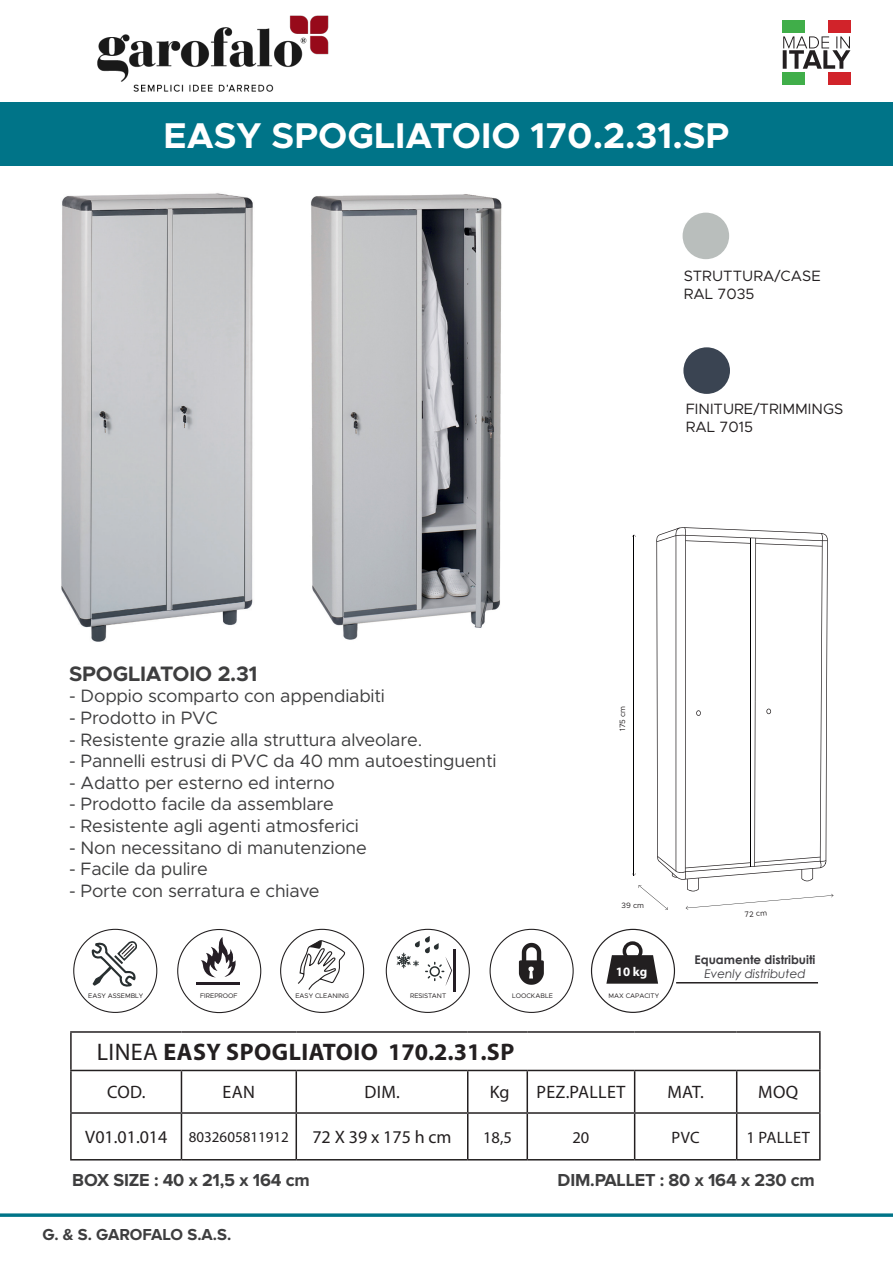
<style>
.page{position:relative;width:893px;height:1263px;background:#fff}
.page>*{position:absolute;margin:0;border:0;box-sizing:border-box;transform-origin:0 0}
.t1{font:700 36px "Metropolis";color:#fff}
.t2{font:700 24px "Myriad Pro";letter-spacing:.02em;color:#231f20}
.t3{font:700 21px "Metropolis";letter-spacing:-.01em;color:#3e3e3f}
.t4{font:18px "Metropolis";letter-spacing:-.01em;color:#3e3e3f}
.t5{font:18px "Myriad Pro";letter-spacing:.01em;color:#231f20}
.t6{font:700 18px "Proxima Nova A";letter-spacing:-.01em;color:#3e3e3f}
.t7{font:700 16.5px "Proxima Nova A";color:#3e3e3f}
.t8{font:16.5px "Myriad Pro";letter-spacing:.02em;color:#231f20}
.t9{font:15px "Metropolis";color:#231f20}
.t10{font:15px "Myriad Pro";color:#231f20}
.t11{font:700 12.9px "Myriad Pro";color:#fff}
.t12{font:700 12px "Century Gothic";color:#3a393d}
.t13{font:italic 12px "Century Gothic";color:#3a393d}
.t14{font:7.8px "Metropolis";color:#231f20}
.t15{font:6.6px "Metropolis";color:#231f20}
.s1{font-weight:400}
</style>
<div class="page">
<svg style="left:783px;top:36px;width:67px;height:33px"></svg>
<div style="left:782px;top:73px;width:23px;height:12px;background:#40ae49"></div>
<div style="left:828px;top:73px;width:22px;height:12px;background:#d1232a"></div>
<div style="left:782px;top:20px;width:23px;height:13px;background:#40ae49"></div>
<div style="left:828px;top:20px;width:22px;height:13px;background:#d1232a"></div>
<img style="left:85px;top:15px;width:253px;height:88px">
<hr style="left:70px;top:1031px;width:111px;height:2px;background:#231f20">
<hr style="left:70px;top:1033px;width:2px;height:37px;background:#231f20">
<hr style="left:181px;top:1031px;width:115px;height:2px;background:#231f20">
<hr style="left:296px;top:1031px;width:172px;height:2px;background:#231f20">
<hr style="left:468px;top:1031px;width:59px;height:2px;background:#231f20">
<hr style="left:527px;top:1031px;width:108px;height:2px;background:#231f20">
<hr style="left:635px;top:1031px;width:102px;height:2px;background:#231f20">
<hr style="left:737px;top:1031px;width:84px;height:2px;background:#231f20">
<hr style="left:819px;top:1033px;width:2px;height:37px;background:#231f20">
<hr style="left:70px;top:1070px;width:111px;height:1px;background:#231f20">
<hr style="left:70px;top:1071px;width:2px;height:41px;background:#231f20">
<hr style="left:181px;top:1070px;width:115px;height:1px;background:#231f20">
<hr style="left:181px;top:1071px;width:1px;height:41px;background:#231f20">
<hr style="left:296px;top:1070px;width:172px;height:1px;background:#231f20">
<hr style="left:296px;top:1071px;width:1px;height:41px;background:#231f20">
<hr style="left:468px;top:1070px;width:59px;height:1px;background:#231f20">
<hr style="left:467px;top:1071px;width:1px;height:41px;background:#231f20">
<hr style="left:527px;top:1070px;width:108px;height:1px;background:#231f20">
<hr style="left:526px;top:1071px;width:2px;height:41px;background:#231f20">
<hr style="left:635px;top:1070px;width:102px;height:1px;background:#231f20">
<hr style="left:634px;top:1071px;width:1px;height:41px;background:#231f20">
<hr style="left:737px;top:1070px;width:84px;height:1px;background:#231f20">
<hr style="left:736px;top:1071px;width:1px;height:41px;background:#231f20">
<hr style="left:819px;top:1071px;width:2px;height:41px;background:#231f20">
<hr style="left:70px;top:1112px;width:111px;height:2px;background:#231f20">
<hr style="left:70px;top:1114px;width:2px;height:45px;background:#231f20">
<hr style="left:181px;top:1112px;width:115px;height:2px;background:#231f20">
<hr style="left:181px;top:1114px;width:1px;height:45px;background:#231f20">
<hr style="left:296px;top:1112px;width:172px;height:2px;background:#231f20">
<hr style="left:296px;top:1114px;width:1px;height:45px;background:#231f20">
<hr style="left:468px;top:1112px;width:59px;height:2px;background:#231f20">
<hr style="left:467px;top:1114px;width:1px;height:45px;background:#231f20">
<hr style="left:527px;top:1112px;width:108px;height:2px;background:#231f20">
<hr style="left:526px;top:1114px;width:2px;height:45px;background:#231f20">
<hr style="left:635px;top:1112px;width:102px;height:2px;background:#231f20">
<hr style="left:634px;top:1114px;width:1px;height:45px;background:#231f20">
<hr style="left:737px;top:1112px;width:84px;height:2px;background:#231f20">
<hr style="left:736px;top:1114px;width:1px;height:45px;background:#231f20">
<hr style="left:819px;top:1114px;width:2px;height:45px;background:#231f20">
<hr style="left:70px;top:1159px;width:111px;height:1px;background:#231f20">
<hr style="left:181px;top:1159px;width:115px;height:1px;background:#231f20">
<hr style="left:296px;top:1159px;width:172px;height:1px;background:#231f20">
<hr style="left:468px;top:1159px;width:59px;height:1px;background:#231f20">
<hr style="left:527px;top:1159px;width:108px;height:1px;background:#231f20">
<hr style="left:635px;top:1159px;width:102px;height:1px;background:#231f20">
<hr style="left:737px;top:1159px;width:84px;height:1px;background:#231f20">
<hr style="left:0;top:1214px;width:893px;height:3px;background:#007488">
<img style="left:61px;top:193px;width:192px;height:449px">
<img style="left:311px;top:194px;width:191px;height:446px">
<svg style="left:92px;top:928px;width:45px;height:59px"></svg>
<svg style="left:201px;top:937px;width:35px;height:40px"></svg>
<hr style="left:197px;top:982px;width:43px;height:3px;background:#251e25">
<svg style="left:297px;top:928px;width:49px;height:62px"></svg>
<hr style="left:453px;top:949px;width:3px;height:43px;background:#251e25">
<svg style="left:397px;top:936px;width:55px;height:50px"></svg>
<hr style="left:676px;top:982px;width:142px;height:1px;background:#231f20">
<svg style="left:519px;top:943px;width:25px;height:42px"></svg>
<div style="left:0;top:103px;width:893px;height:63px;background:#007488"></div>
<div style="left:683px;top:347px;width:47px;height:47px;background:#3a4452;border-radius:50%"></div>
<div style="left:683px;top:213px;width:46px;height:46px;background:#b9bebc;border-radius:50%"></div>
<div style="left:623px;top:941px;width:20px;height:20px;border:4px solid #221f20;border-radius:50%"></div>
<svg style="left:606px;top:955px;width:52px;height:29px;background:#3c3a3a"></svg>
<svg style="left:632px;top:527px;width:201px;height:383px"></svg>
<p class="t1" style="left:164px;top:113px;width:567px">EASY SPOGLIATOIO 170.2.31.SP</p>
<p class="t9" style="left:684px;top:267px;width:139px">STRUTTURA/CASE</p>
<p class="t9" style="left:684px;top:285px;width:72px">RAL 7035</p>
<p class="t9" style="left:686px;top:399px;width:159px">FINITURE/TRIMMINGS</p>
<p class="t9" style="left:686px;top:417px;width:69px">RAL 7015</p>
<p class="t3" style="left:69px;top:660px;width:190px">SPOGLIATOIO 2.31</p>
<p class="t4" style="left:69px;top:685px;width:317px">- Doppio scomparto con appendiabiti</p>
<p class="t4" style="left:69px;top:707px;width:150px">- Prodotto in PVC</p>
<p class="t4" style="left:69px;top:728px;width:355px">- Resistente grazie alla struttura alveolare.</p>
<p class="t4" style="left:69px;top:750px;width:429px">- Pannelli estrusi di PVC da 40 mm autoestinguenti</p>
<p class="t4" style="left:69px;top:771px;width:267px">- Adatto per esterno ed interno</p>
<p class="t4" style="left:69px;top:793px;width:266px">- Prodotto facile da assemblare</p>
<p class="t4" style="left:69px;top:815px;width:291px">- Resistente agli agenti atmosferici</p>
<p class="t4" style="left:69px;top:836px;width:299px">- Non necessitano di manutenzione</p>
<p class="t4" style="left:69px;top:858px;width:140px">- Facile da pulire</p>
<p class="t4" style="left:69px;top:879px;width:252px">- Porte con serratura e chiave</p>
<p class="t15" style="left:88px;top:991px;width:57px">EASY ASSEMBLY</p>
<p class="t15" style="left:200px;top:992px;width:39px">FIREPROOF</p>
<p class="t15" style="left:295px;top:992px;width:55px">EASY CLEANING</p>
<p class="t15" style="left:410px;top:991px;width:38px">RESISTANT</p>
<p class="t15" style="left:512px;top:992px;width:42px">LOOCKABLE</p>
<p class="t14" style="left:617px;top:731px;width:27px;rotate:-90deg">175 cm</p>
<p class="t14" style="left:621px;top:900px;width:24px">39 cm</p>
<p class="t11" style="left:616px;top:964px;width:33px">10 kg</p>
<p class="t15" style="left:608px;top:992px;width:52px">MAX CAPACITY</p>
<p class="t14" style="left:744px;top:910px;width:24px;rotate:-5deg">72 cm</p>
<p class="t12" style="left:695px;top:950px;width:122px">Equamente distribuiti</p>
<p class="t13" style="left:704px;top:965px;width:103px">Evenly distributed</p>
<p class="t2" style="left:97px;top:1036px;width:419px"><span class="s1">LINEA</span> EASY SPOGLIATOIO 170.2.31.SP</p>
<p class="t5" style="left:107px;top:1081px;width:40px">COD.</p>
<p class="t5" style="left:223px;top:1081px;width:34px">EAN</p>
<p class="t5" style="left:364px;top:1081px;width:37px">DIM.</p>
<p class="t5" style="left:490px;top:1081px;width:21px">Kg</p>
<p class="t5" style="left:536px;top:1081px;width:91px">PEZ.PALLET</p>
<p class="t5" style="left:668px;top:1081px;width:38px">MAT.</p>
<p class="t5" style="left:758px;top:1081px;width:41px">MOQ</p>
<p class="t5" style="left:85px;top:1126px;width:84px">V01.01.014</p>
<p class="t10" style="left:189px;top:1128px;width:102px">8032605811912</p>
<p class="t5" style="left:312px;top:1126px;width:141px">72 X 39 x 175 h cm</p>
<p class="t8" style="left:483px;top:1127px;width:30px">18,5</p>
<p class="t8" style="left:572px;top:1127px;width:18px">20</p>
<p class="t8" style="left:672px;top:1127px;width:30px">PVC</p>
<p class="t8" style="left:746px;top:1127px;width:65px">1 PALLET</p>
<p class="t6" style="left:72px;top:1170px;width:239px">BOX SIZE : 40 x 21,5 x 164 cm</p>
<p class="t6" style="left:558px;top:1170px;width:259px">DIM.PALLET : 80 x 164 x 230 cm</p>
<p class="t7" style="left:43px;top:1225px;width:190px">G. &amp; S. GAROFALO S.A.S.</p>
</div>
